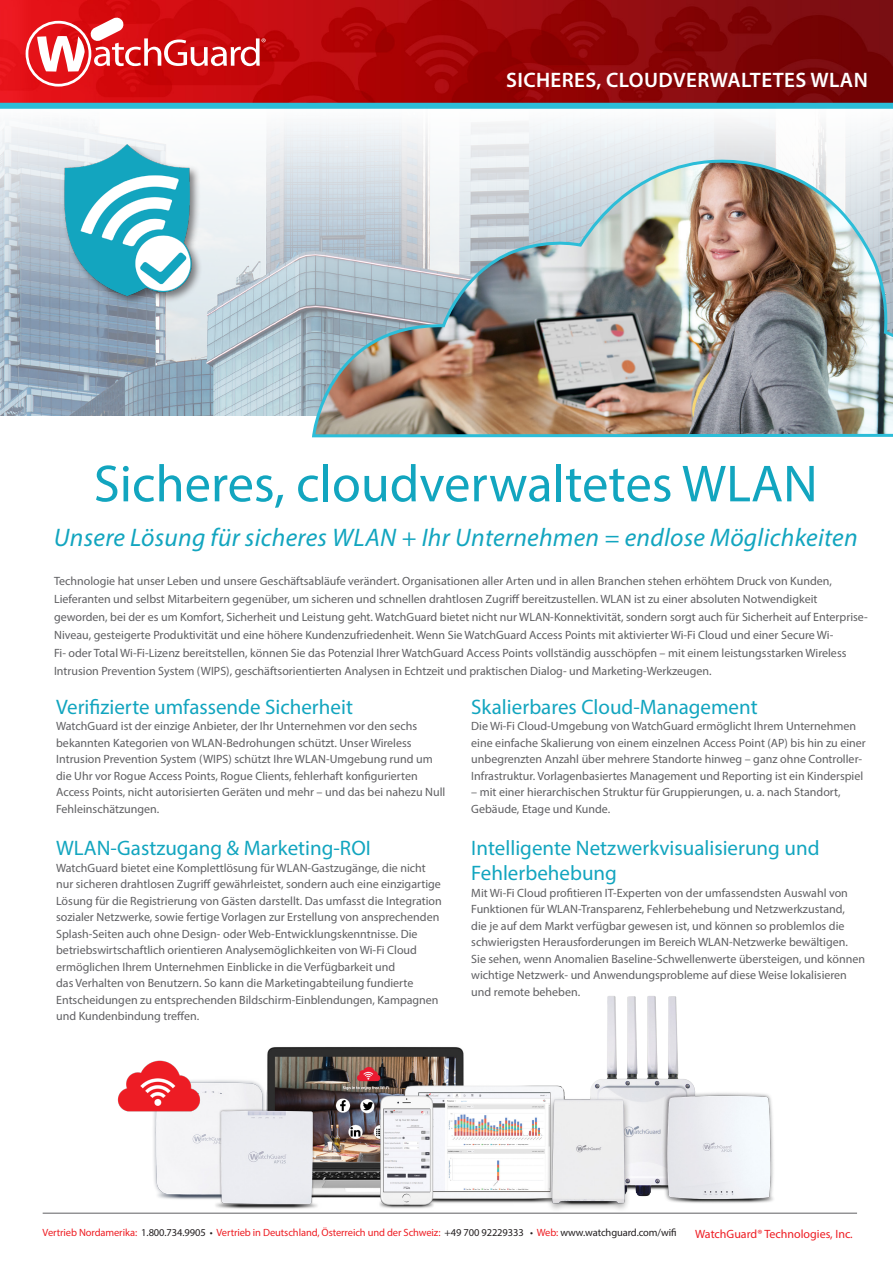
<style>
.page{position:relative;width:893px;height:1263px;background:#fff}
.page>*{position:absolute;margin:0;border:0;box-sizing:border-box;transform-origin:0 0}
.AB_Title{font:52.5px "Myriad Pro";color:#12a5bf}
.AB_Title-2{font:italic 25.5px "Myriad Pro";letter-spacing:.01em;color:#12a5bf}
.subhead_-_blue{font:21px/25.2px "Myriad Pro";color:#12a5bf}
.AB_Title-3{font:600 21px "Myriad Pro";letter-spacing:.02em;color:#fff}
.AB_body_copy{font:12px/16.5px "Myriad Pro";color:#5f5f62}
.t1{font:12px "Myriad Pro";color:#ee1d23}
.t2{font:10.5px "Myriad Pro";letter-spacing:-.01em;color:#ee1d23}
.s1{color:#231f20}
</style>
<div class="page">
<img style="left:153px;top:996px;width:621px;height:214px">
<img style="left:0;top:0;width:893px;height:416px">
<div style="left:0;top:103px;width:893px;height:6px;background:#2cbdd8"></div>
<svg style="left:26px;top:17px;width:240px;height:70px"></svg>
<hr style="left:43px;top:1213px;width:814px;height:1px;background:#5f5f62">
<img style="left:117px;top:1056px;width:84px;height:61px">
<img style="left:311px;top:153px;width:582px;height:285px">
<img style="left:48px;top:131px;width:181px;height:176px">
<p class="AB_Title-3" style="left:506px;top:68px;width:363px">SICHERES, CLOUDVERWALTETES WLAN</p>
<p class="AB_Title" style="left:94px;top:451px;width:725px">Sicheres, cloudverwaltetes WLAN</p>
<p class="AB_Title-2" style="left:54px;top:522px;width:805px">Unsere Lösung für sicheres WLAN + Ihr Unternehmen = endlose Möglichkeiten</p>
<p class="AB_body_copy" style="left:54px;top:572px;width:815px;line-height:18px">Technologie hat unser Leben und unsere Geschäftsabläufe verändert. Organisationen aller Arten und in allen Branchen stehen erhöhtem Druck von Kunden, Lieferanten und selbst Mitarbeitern gegenüber, um sicheren und schnellen drahtlosen Zugriff bereitzustellen. WLAN ist zu einer absoluten Notwendigkeit geworden, bei der es um Komfort, Sicherheit und Leistung geht. WatchGuard bietet nicht nur WLAN-Konnektivität, sondern sorgt auch für Sicherheit auf Enterprise-Niveau, gesteigerte Produktivität und eine höhere Kundenzufriedenheit. Wenn Sie WatchGuard Access Points mit aktivierter Wi-Fi Cloud und einer Secure Wi-<br>Fi- oder Total Wi-Fi-Lizenz bereitstellen, können Sie das Potenzial Ihrer WatchGuard Access Points vollständig ausschöpfen – mit einem leistungsstarken Wireless Intrusion Prevention System (WIPS), geschäftsorientierten Analysen in Echtzeit und praktischen Dialog- und Marketing-Werkzeugen.</p>
<p class="subhead_-_blue" style="left:56px;top:694px;width:298px">Verifizierte umfassende Sicherheit</p>
<p class="AB_body_copy" style="left:56px;top:718px;width:391px">WatchGuard ist der einzige Anbieter, der Ihr Unternehmen vor den sechs bekannten Kategorien von WLAN-Bedrohungen schützt. Unser Wireless Intrusion Prevention System (WIPS) schützt Ihre WLAN-Umgebung rund um die Uhr vor Rogue Access Points, Rogue Clients, fehlerhaft konfigurierten Access Points, nicht autorisierten Geräten und mehr – und das bei nahezu Null Fehleinschätzungen.</p>
<p class="subhead_-_blue" style="left:56px;top:835px;width:316px">WLAN-Gastzugang &amp; Marketing-ROI</p>
<p class="AB_body_copy" style="left:56px;top:859px;width:387px">WatchGuard bietet eine Komplettlösung für WLAN-Gastzugänge, die nicht nur sicheren drahtlosen Zugriff gewährleistet, sondern auch eine einzigartige Lösung für die Registrierung von Gästen darstellt. Das umfasst die Integration sozialer Netzwerke, sowie fertige Vorlagen zur Erstellung von ansprechenden Splash-Seiten auch ohne Design- oder Web-Entwicklungskenntnisse. Die betriebswirtschaftlich orientieren Analysemöglichkeiten von Wi-Fi Cloud ermöglichen Ihrem Unternehmen Einblicke in die Verfügbarkeit und<br>das Verhalten von Benutzern. So kann die Marketingabteilung fundierte Entscheidungen zu entsprechenden Bildschirm-Einblendungen, Kampagnen und Kundenbindung treffen.</p>
<p class="subhead_-_blue" style="left:471px;top:694px;width:288px">Skalierbares Cloud-Management</p>
<p class="AB_body_copy" style="left:471px;top:718px;width:396px">Die Wi-Fi Cloud-Umgebung von WatchGuard ermöglicht Ihrem Unternehmen eine einfache Skalierung von einem einzelnen Access Point (AP) bis hin zu einer unbegrenzten Anzahl über mehrere Standorte hinweg – ganz ohne Controller-Infrastruktur. Vorlagenbasiertes Management und Reporting ist ein Kinderspiel</p>
<p class="AB_body_copy" style="left:471px;top:784px;width:371px">– mit einer hierarchischen Struktur für Gruppierungen, u. a. nach Standort,<br>Gebäude, Etage und Kunde.</p>
<p class="subhead_-_blue" style="left:471px;top:835px;width:350px">Intelligente Netzwerkvisualisierung und<br>Fehlerbehebung</p>
<p class="AB_body_copy" style="left:471px;top:884px;width:395px">Mit Wi-Fi Cloud profitieren IT-Experten von der umfassendsten Auswahl von Funktionen für WLAN-Transparenz, Fehlerbehebung und Netzwerkzustand,<br>die je auf dem Markt verfügbar gewesen ist, und können so problemlos die schwierigsten Herausforderungen im Bereich WLAN-Netzwerke bewältigen.<br>Sie sehen, wenn Anomalien Baseline-Schwellenwerte übersteigen, und können wichtige Netzwerk- und Anwendungsprobleme auf diese Weise lokalisieren und remote beheben.</p>
<p class="t2" style="left:43px;top:1226px;width:635px">Vertrieb Nordamerika: <span class="s1">1.800.734.9905 •</span> Vertrieb in Deutschland, Österreich und der Schweiz: <span class="s1">+49 700 92229333 •</span> Web: <span class="s1">www.watchguard.com/wifi</span></p>
<p class="t1" style="left:695px;top:1226px;width:159px">WatchGuard® Technologies, Inc.</p>
</div>
